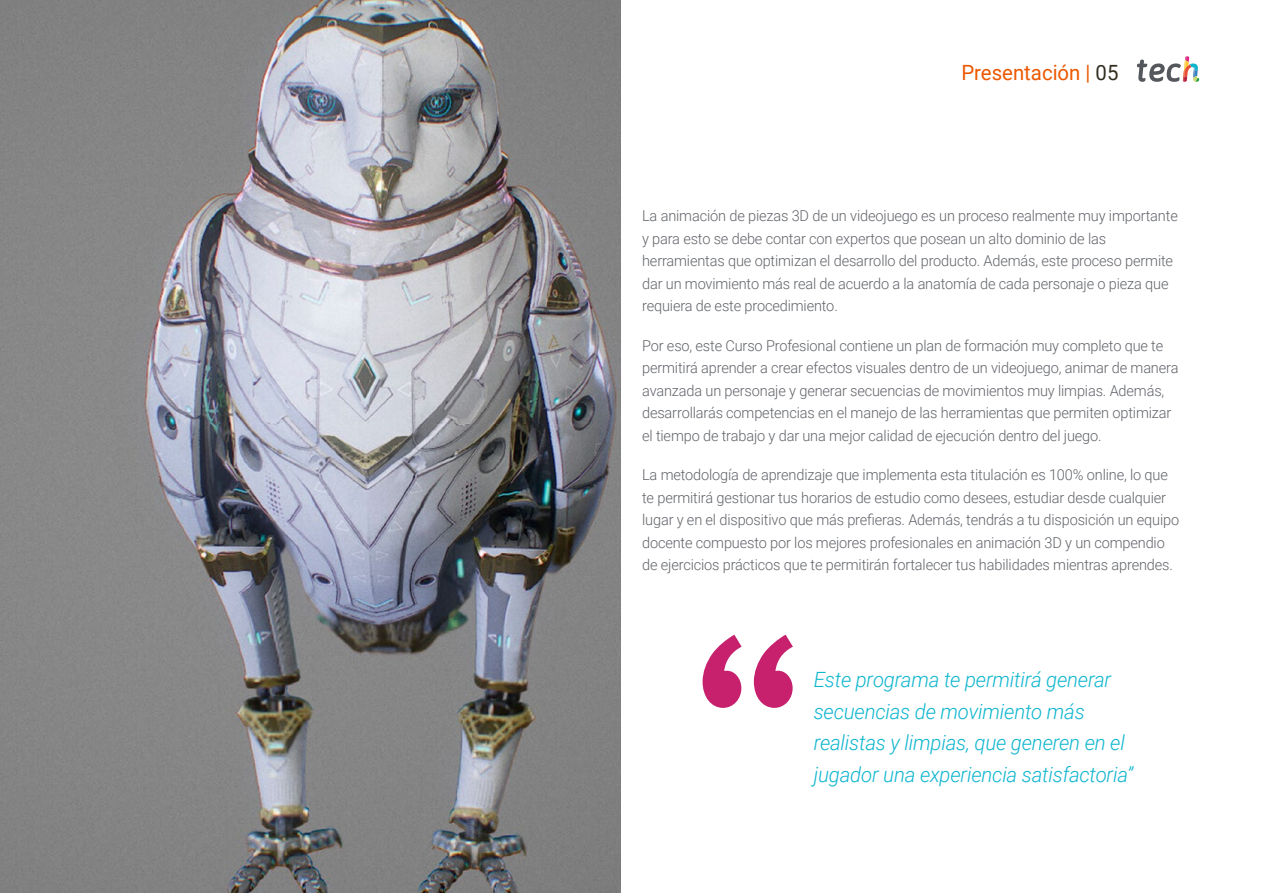
<style>
.page{position:relative;width:1263px;height:893px;background:#fff}
.page>*{position:absolute;margin:0;border:0;box-sizing:border-box;transform-origin:0 0}
.t1{font:italic 300 21px/31.5px "Roboto";letter-spacing:-.01em;color:#0fb6cf}
.t2{font:21px "Roboto";color:#ec5800}
.t3{font:300 15px/22.5px "Roboto";letter-spacing:-.01em;color:#61646a}
.s1{color:#312e20}
</style>
<div class="page">
<img style="left:0;top:0;width:621px;height:893px">
<svg style="left:1137px;top:56px;width:62px;height:26px"></svg>
<svg style="left:702px;top:635px;width:91px;height:73px"></svg>
<h1 class="t2" style="left:961px;top:57px;width:159px">Presentación | <span class="s1">05</span></h1>
<p class="t3" style="left:642px;top:204px;width:537px">La animación de piezas 3D de un videojuego es un proceso realmente muy importante y para esto se debe contar con expertos que posean un alto dominio de las herramientas que optimizan el desarrollo del producto. Además, este proceso permite dar un movimiento más real de acuerdo a la anatomía de cada personaje o pieza que requiera de este procedimiento.</p>
<p class="t3" style="left:642px;top:334px;width:538px">Por eso, este Curso Profesional contiene un plan de formación muy completo que te permitirá aprender a crear efectos visuales dentro de un videojuego, animar de manera avanzada un personaje y generar secuencias de movimientos muy limpias. Además, desarrollarás competencias en el manejo de las herramientas que permiten optimizar el tiempo de trabajo y dar una mejor calidad de ejecución dentro del juego.</p>
<p class="t3" style="left:642px;top:463px;width:538px">La metodología de aprendizaje que implementa esta titulación es 100% online, lo que te permitirá gestionar tus horarios de estudio como desees, estudiar desde cualquier lugar y en el dispositivo que más prefieras. Además, tendrás a tu disposición un equipo docente compuesto por los mejores profesionales en animación 3D y un compendio de ejercicios prácticos que te permitirán fortalecer tus habilidades mientras aprendes.</p>
<h1 class="t1" style="left:814px;top:663px;width:321px">Este programa te permitirá generar secuencias de movimiento más realistas y limpias, que generen en el jugador una experiencia satisfactoria”</h1>
</div>
